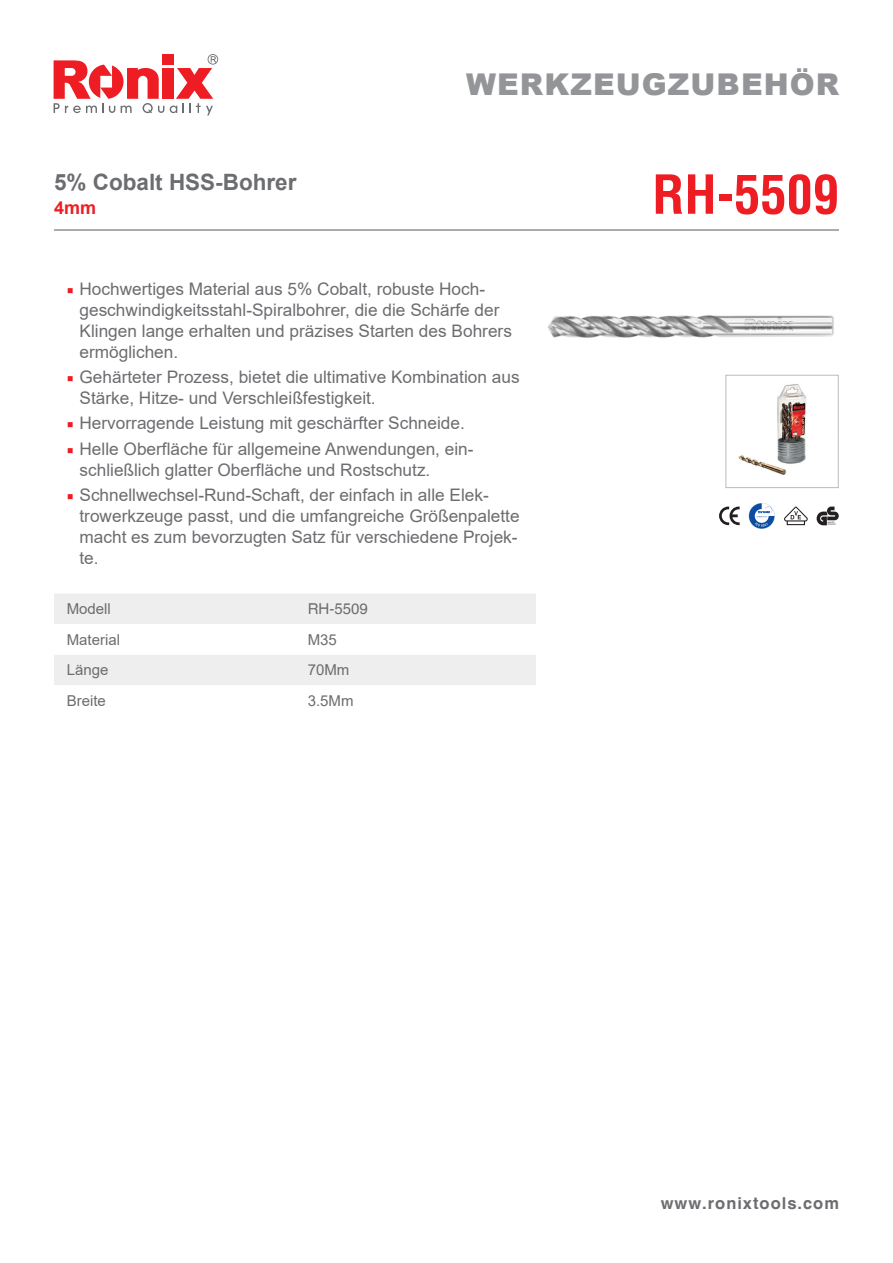
<style>
.page{position:relative;width:893px;height:1263px;background:#fff}
.page>*{position:absolute;margin:0;border:0;box-sizing:border-box;transform-origin:0 0}
.t1{font:700 condensed 52.5px "Helvetica LT";color:#ee1d23}
.t2{font:900 30px "Arial";letter-spacing:.035em;color:#939598}
.t3{font:700 22.5px "Arial";color:#6c6d70}
.t4{font:700 18px "Arial";color:#ee1d23}
.t5{font:17.25px/21px "Arial";color:#6c6d70}
.t6{font:700 16.5px "Helvetica CE";letter-spacing:.06em;color:#6c6d70}
.t7{font:15px "Arial";color:#6c6d70}
.t8{font:15px "Helvetica CE";color:#6c6d70}
.s1{font-family:"Minion Pro";color:#ee1d23}
</style>
<div class="page">
<svg style="left:170px;top:54px;width:48px;height:61px"></svg>
<div style="left:162px;top:68px;width:11px;height:31px;background:#ee1d23"></div>
<svg style="left:54px;top:60px;width:110px;height:53px"></svg>
<div style="left:162px;top:54px;width:11px;height:11px;background:#ee1d23"></div>
<svg style="left:54px;top:594px;width:482px;height:91px"></svg>
<hr style="left:54px;top:229px;width:785px;height:2px;background:#6c6d70">
<svg style="left:749px;top:503px;width:26px;height:26px"></svg>
<svg style="left:719px;top:507px;width:21px;height:18px"></svg>
<svg style="left:817px;top:507px;width:22px;height:18px"></svg>
<svg style="left:784px;top:507px;width:24px;height:18px"></svg>
<img style="left:548px;top:315px;width:286px;height:23px">
<img style="left:738px;top:384px;width:69px;height:91px">
<div style="left:725px;top:375px;width:114px;height:113px;border:1px solid #bcbdc0"></div>
<p class="t3" style="left:54px;top:166px;width:244px">5% Cobalt HSS-Bohrer</p>
<p class="t4" style="left:54px;top:195px;width:44px">4mm</p>
<p class="t2" style="left:466px;top:63px;width:374px">WERKZEUGZUBEHÖR</p>
<p class="t1" style="left:652px;top:162px;width:188px">RH-5509</p>
<p class="t5" style="left:80px;top:278px;width:434px;text-indent:-13px"><span class="s1">■</span> Hochwertiges Material aus 5% Cobalt, robuste Hoch&shy;geschwindigkeitsstahl-Spiralbohrer, die die Schärfe der Klingen lange erhalten und präzises Starten des Bohrers ermöglichen.</p>
<p class="t5" style="left:80px;top:366px;width:442px;text-indent:-13px"><span class="s1">■</span> Gehärteter Prozess, bietet die ultimative Kombination aus<br>Stärke, Hitze- und Verschleißfestigkeit.</p>
<p class="t5" style="left:67px;top:413px;width:400px"><span class="s1">■</span> Hervorragende Leistung mit geschärfter Schneide.</p>
<p class="t5" style="left:80px;top:438px;width:396px;text-indent:-13px"><span class="s1">■</span> Helle Oberfläche für allgemeine Anwendungen, ein&shy;schließlich glatter Oberfläche und Rostschutz.</p>
<p class="t5" style="left:80px;top:484px;width:442px;text-indent:-13px"><span class="s1">■</span> Schnellwechsel-Rund-Schaft, der einfach in alle Elek&shy;trowerkzeuge passt, und die umfangreiche Größenpalette macht es zum bevorzugten Satz für verschiedene Projek&shy;te.</p>
<p class="t7" style="left:67px;top:599px;width:46px">Modell</p>
<p class="t8" style="left:308px;top:600px;width:62px">RH-5509</p>
<p class="t7" style="left:67px;top:629px;width:55px">Material</p>
<p class="t7" style="left:308px;top:629px;width:31px">M35</p>
<p class="t7" style="left:67px;top:660px;width:43px">Länge</p>
<p class="t7" style="left:308px;top:660px;width:43px">70Mm</p>
<p class="t7" style="left:67px;top:690px;width:41px">Breite</p>
<p class="t7" style="left:308px;top:690px;width:47px">3.5Mm</p>
<p class="t6" style="left:661px;top:1193px;width:180px">www.ronixtools.com</p>
</div>
